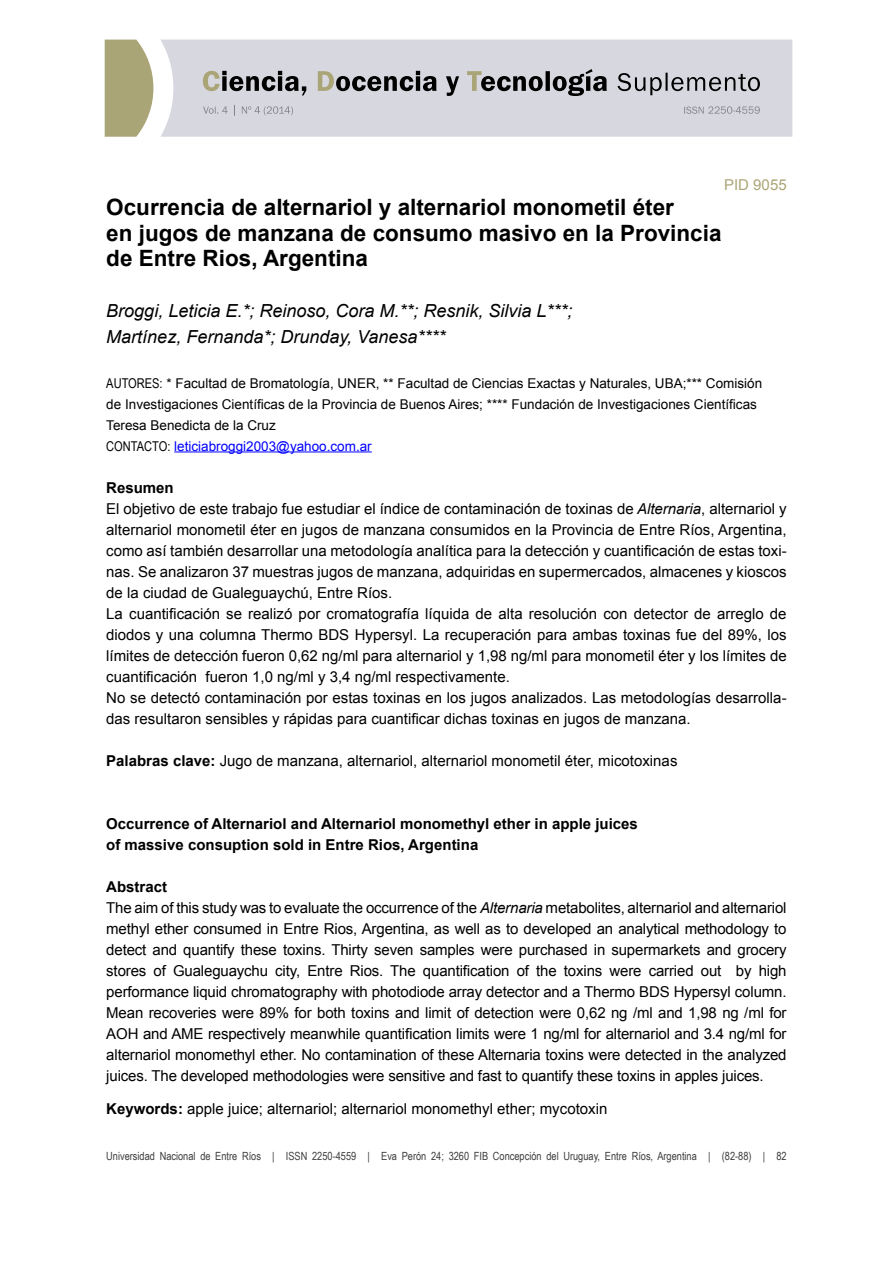
<style>
.page{position:relative;width:893px;height:1263px;background:#fff}
.page>*{position:absolute;margin:0;border:0;box-sizing:border-box;transform-origin:0 0}
.t1{font:700 22.5px/25.5px "Arial";color:#000}
.t2{font:italic 18px/25.5px "Arial";color:#000}
.t3{font:15px/21px "Arial";color:#000}
.t4{font:700 15px/21px "Arial";color:#000}
.t5{font:15px "Arial";color:#aaa576}
.t6{font:13.5px/21px "Arial";color:#000}
.t7{font:11.25px "Arial Narrow";color:#3d3d3d}
.s1{font-family:"Arial Narrow"}
.s2{color:#00f}
.s3{font-weight:700}
.s4{font-style:italic}
</style>
<div class="page">
<hr style="left:174px;top:451px;width:198px;height:1px;background:#00f">
<div style="left:160px;top:40px;width:632px;height:97px;background:#d7d7e0"></div>
<svg style="left:105px;top:40px;width:48px;height:97px;background:#b3ae84"></svg>
<svg style="left:203px;top:69px;width:404px;height:27px;background:#9c9ca0"></svg>
<svg style="left:203px;top:105px;width:90px;height:11px"></svg>
<svg style="left:617px;top:73px;width:143px;height:22px;background:#a6a6ad"></svg>
<svg style="left:684px;top:106px;width:76px;height:8px"></svg>
<p class="t5" style="left:724px;top:174px;width:64px">PID 9055</p>
<h1 class="t1" style="left:106px;top:195px;width:617px">Ocurrencia de alternariol y alternariol monometil éter<br>en jugos de manzana de consumo masivo en la Provincia de Entre Rios, Argentina</h1>
<p class="t2" style="left:106px;top:298px;width:468px">Broggi, Leticia E.*; Reinoso, Cora M.**; Resnik, Silvia L***;<br>Martínez, Fernanda*; Drunday, Vanesa****</p>
<p class="t6" style="left:106px;top:372px;width:657px"><span class="s1">Autores :</span> * Facultad de Bromatología, UNER, ** Facultad de Ciencias Exactas y Naturales, UBA;*** Comisión de Investigaciones Científicas de la Provincia de Buenos Aires; **** Fundación de Investigaciones Científicas Teresa Benedicta de la Cruz<br><span class="s1">Contacto:</span> <span class="s2">leticiabroggi2003@yahoo.com.ar</span></p>
<p class="t3" style="left:106px;top:477px;width:682px"><span class="s3">Resumen<br></span>El objetivo de este trabajo fue estudiar el índice de contaminación de toxinas de <span class="s4">Alternaria</span>, alternariol y alternariol monometil éter en jugos de manzana consumidos en la Provincia de Entre Ríos, Argentina, como así también desarrollar una metodología analítica para la detección y cuantificación de estas toxi&shy;nas. Se analizaron 37 muestras jugos de manzana, adquiridas en supermercados, almacenes y kioscos de la ciudad de Gualeguaychú, Entre Ríos.<br>La cuantificación se realizó por cromatografía líquida de alta resolución con detector de arreglo de diodos y una columna Thermo BDS Hypersyl. La recuperación para ambas toxinas fue del 89%, los límites de detección fueron 0,62 ng/ml para alternariol y 1,98 ng/ml para monometil éter y los límites de cuantificación fueron 1,0 ng/ml y 3,4 ng/ml respectivamente.<br>No se detectó contaminación por estas toxinas en los jugos analizados. Las metodologías desarrolla&shy;das resultaron sensibles y rápidas para cuantificar dichas toxinas en jugos de manzana.</p>
<p class="t3" style="left:106px;top:750px;width:573px"><span class="s3">Palabras clave:</span> Jugo de manzana, alternariol, alternariol monometil éter, micotoxinas</p>
<p class="t4" style="left:106px;top:813px;width:533px">Occurrence of Alternariol and Alternariol monomethyl ether in apple juices of massive consuption sold in Entre Rios, Argentina</p>
<p class="t3" style="left:106px;top:876px;width:682px"><span class="s3">Abstract<br></span>The aim of this study was to evaluate the occurrence of the <span class="s4">Alternaria</span> metabolites, alternariol and alternariol methyl ether consumed in Entre Rios, Argentina, as well as to developed an analytical methodology to detect and quantify these toxins. Thirty seven samples were purchased in supermarkets and grocery stores of Gualeguaychu city, Entre Rios. The quantification of the toxins were carried out by high performance liquid chromatography with photodiode array detector and a Thermo BDS Hypersyl column.<br>Mean recoveries were 89% for both toxins and limit of detection were 0,62 ng /ml and 1,98 ng /ml for AOH and AME respectively meanwhile quantification limits were 1 ng/ml for alternariol and 3.4 ng/ml for alternariol monomethyl ether. No contamination of these Alternaria toxins were detected in the analyzed juices. The developed methodologies were sensitive and fast to quantify these toxins in apples juices.</p>
<p class="t3" style="left:106px;top:1098px;width:502px"><span class="s3">Keywords:</span> apple juice; alternariol; alternariol monomethyl ether; mycotoxin</p>
<p class="t7" style="left:106px;top:1147px;width:682px">Universidad Nacional de Entre Ríos | ISSN 2250-4559 | Eva Perón 24; 3260 FIB Concepción del Uruguay, Entre Ríos, Argentina | (82-88) | 82</p>
</div>
